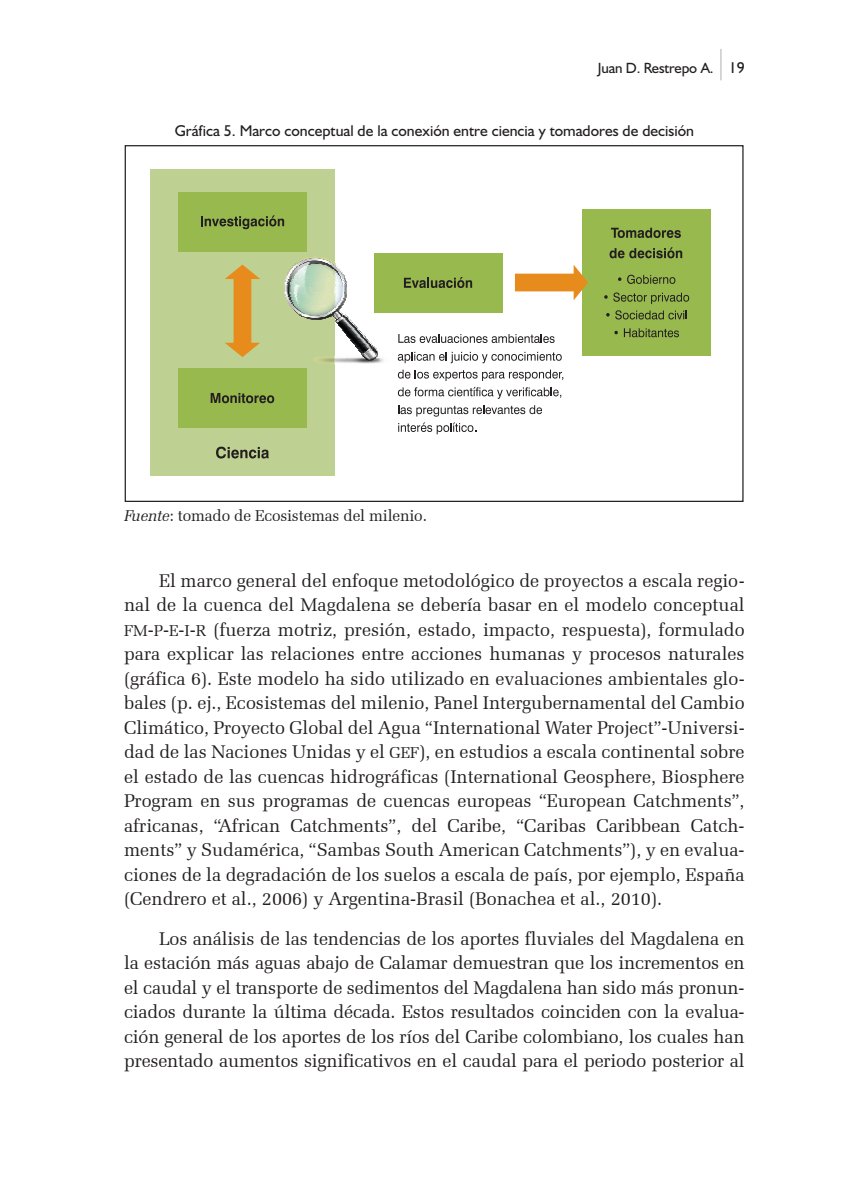
<style>
.page{position:relative;width:844px;height:1191px;background:#fff}
.page>*{position:absolute;margin:0;border:0;box-sizing:border-box;transform-origin:0 0}
.t1{font:18.38px/24.5px "Zapf Elliptical 711 BT";letter-spacing:-.01em;color:#231f20;text-align:justify}
.t2{font:15.75px "Humanist 521 BT";color:#231f20}
.t3{font:15.75px "Zapf Elliptical 711 BT";letter-spacing:-.01em;color:#231f20}
.t4{font:14.88px "Humanist 521 BT";letter-spacing:-.01em;color:#231f20}
.s1{font-weight:300;font-size:31.5px;color:#939598}
.s2{font-size:15.75px}
.s3{font-style:italic}
</style>
<div class="page">
<div style="left:373px;top:253px;width:129px;height:59px;background:#98b94e"></div>
<div style="left:582px;top:209px;width:128px;height:147px;background:#98b94e"></div>
<div style="left:150px;top:169px;width:184px;height:307px;background:#bfd192"></div>
<div style="left:178px;top:368px;width:129px;height:60px;background:#98b94e"></div>
<div style="left:178px;top:192px;width:129px;height:60px;background:#98b94e"></div>
<svg style="left:201px;top:215px;width:83px;height:14px"></svg>
<svg style="left:211px;top:393px;width:63px;height:10px"></svg>
<svg style="left:216px;top:446px;width:53px;height:12px"></svg>
<svg style="left:611px;top:228px;width:69px;height:10px"></svg>
<svg style="left:609px;top:247px;width:73px;height:11px"></svg>
<svg style="left:618px;top:277px;width:3px;height:4px"></svg>
<svg style="left:627px;top:275px;width:48px;height:9px"></svg>
<svg style="left:613px;top:292px;width:76px;height:12px"></svg>
<svg style="left:604px;top:295px;width:3px;height:4px"></svg>
<svg style="left:615px;top:310px;width:71px;height:9px"></svg>
<svg style="left:623px;top:328px;width:55px;height:9px"></svg>
<svg style="left:398px;top:334px;width:156px;height:9px"></svg>
<svg style="left:398px;top:352px;width:163px;height:11px"></svg>
<svg style="left:398px;top:369px;width:165px;height:12px"></svg>
<svg style="left:398px;top:387px;width:163px;height:12px"></svg>
<svg style="left:398px;top:405px;width:144px;height:11px"></svg>
<svg style="left:398px;top:422px;width:78px;height:12px"></svg>
<svg style="left:404px;top:277px;width:68px;height:11px"></svg>
<svg style="left:515px;top:265px;width:73px;height:35px"></svg>
<svg style="left:225px;top:264px;width:35px;height:93px"></svg>
<img style="left:334px;top:363px;width:40px;height:1px">
<img style="left:318px;top:362px;width:65px;height:1px">
<img style="left:313px;top:360px;width:71px;height:2px">
<img style="left:314px;top:358px;width:70px;height:2px">
<img style="left:315px;top:357px;width:69px;height:2px">
<img style="left:321px;top:357px;width:61px;height:1px">
<img style="left:297px;top:313px;width:45px;height:2px">
<svg style="left:302px;top:314px;width:75px;height:43px"></svg>
<img style="left:284px;top:281px;width:63px;height:32px">
<img style="left:285px;top:275px;width:60px;height:6px">
<img style="left:287px;top:272px;width:56px;height:4px">
<img style="left:288px;top:270px;width:53px;height:3px">
<img style="left:290px;top:268px;width:50px;height:3px">
<img style="left:292px;top:267px;width:47px;height:2px">
<img style="left:292px;top:265px;width:45px;height:2px">
<img style="left:294px;top:264px;width:42px;height:2px">
<img style="left:296px;top:262px;width:38px;height:3px">
<img style="left:297px;top:261px;width:35px;height:2px">
<img style="left:299px;top:261px;width:32px;height:1px">
<svg style="left:302px;top:257px;width:27px;height:4px"></svg>
<p class="t4" style="left:597px;top:59px;width:148px">Juan D. Restrepo A. <span class="s1">|</span> <span class="s2">19</span></p>
<p class="t2" style="left:175px;top:121px;width:520px">Gráfica 5. Marco conceptual de la conexión entre ciencia y tomadores de decisión</p>
<p class="t3" style="left:124px;top:506px;width:304px"><span class="s3">Fuente</span>: tomado de Ecosistemas del milenio.</p>
<p class="t1" style="left:124px;top:568px;width:622px;text-indent:35px">El marco general del enfoque metodológico de proyectos a escala regio&shy;nal de la cuenca del Magdalena se debería basar en el modelo conceptual <span class="s2">FM</span>-<span class="s2">P</span>-<span class="s2">E</span>-<span class="s2">I</span>-<span class="s2">R</span> (fuerza motriz, presión, estado, impacto, respuesta), formulado para explicar las relaciones entre acciones humanas y procesos naturales (gráfica 6). Este modelo ha sido utilizado en evaluaciones ambientales glo&shy;bales (p. ej., Ecosistemas del milenio, Panel Intergubernamental del Cambio Climático, Proyecto Global del Agua “International Water Project”-Universi&shy;dad de las Naciones Unidas y el <span class="s2">GEF</span>), en estudios a escala continental sobre el estado de las cuencas hidrográficas (International Geosphere, Biosphere Program en sus programas de cuencas europeas “European Catchments”, africanas, “African Catchments”, del Caribe, “Caribas Caribbean Catch&shy;ments” y Sudamérica, “Sambas South American Catchments”), y en evalua&shy;ciones de la degradación de los suelos a escala de país, por ejemplo, España (Cendrero et al., 2006) y Argentina-Brasil (Bonachea et al., 2010).</p>
<p class="t1" style="left:124px;top:926px;width:622px;text-indent:35px">Los análisis de las tendencias de los aportes fluviales del Magdalena en la estación más aguas abajo de Calamar demuestran que los incrementos en el caudal y el transporte de sedimentos del Magdalena han sido más pronun&shy;ciados durante la última década. Estos resultados coinciden con la evalua&shy;ción general de los aportes de los ríos del Caribe colombiano, los cuales han presentado aumentos significativos en el caudal para el periodo posterior al</p>
</div>
